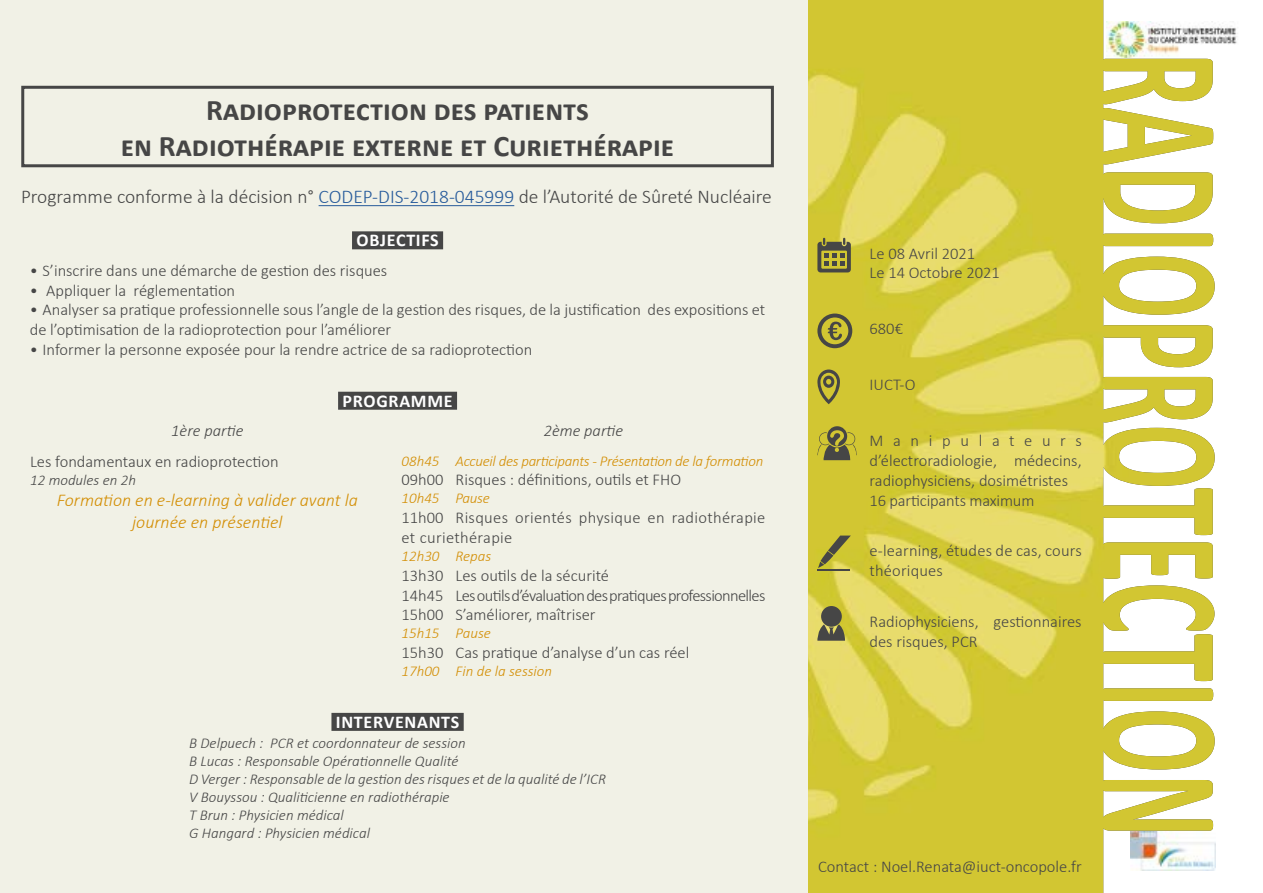
<style>
.page{position:relative;width:1263px;height:893px;background:#fff}
.page>*{position:absolute;margin:0;border:0;box-sizing:border-box;transform-origin:0 0}
.t1{font:700 30px/36px "Calibri";color:#464646;text-align:center}
.t2{font:300 19.5px "Calibri";color:#464646}
.t3{font:italic 300 18px/21.6px "Calibri";color:#d38e03;text-align:center}
.t4{font:700 18px "Calibri";letter-spacing:.04em;color:#fff}
.t5{font:300 16.5px/19.8px "Calibri";color:#464646}
.t6{font:300 16.5px/19.8px "Calibri";letter-spacing:.02em;color:#464646}
.t7{font:italic 300 16.5px "Calibri";color:#464646}
.t8{font:italic 300 15px/18px "Calibri";color:#464646}
.t9{font:italic 300 15px "Calibri";letter-spacing:-.02em;color:#d38e03}
.t10{font:italic 300 15px "Calibri";color:#d38e03}
.s1{color:#275b9b}
</style>
<div class="page">
<img style="left:808px;top:0;width:407px;height:893px">
<div style="left:0;top:0;width:808px;height:893px;background:#f1f1e6"></div>
<img style="left:1131px;top:832px;width:85px;height:38px">
<img style="left:1107px;top:21px;width:130px;height:36px">
<svg style="left:817px;top:238px;width:34px;height:34px"></svg>
<svg style="left:817px;top:314px;width:35px;height:34px"></svg>
<svg style="left:852px;top:444px;width:5px;height:11px"></svg>
<svg style="left:817px;top:444px;width:5px;height:11px"></svg>
<svg style="left:819px;top:426px;width:36px;height:34px"></svg>
<hr style="left:817px;top:569px;width:32px;height:1px;background:#464646">
<svg style="left:818px;top:536px;width:33px;height:32px"></svg>
<svg style="left:817px;top:624px;width:28px;height:17px"></svg>
<div style="left:821px;top:606px;width:21px;height:21px;background:#464646;border-radius:50%"></div>
<svg style="left:817px;top:369px;width:23px;height:35px"></svg>
<div style="left:21px;top:86px;width:753px;height:81px;border:3px solid #464646"></div>
<div style="left:352px;top:231px;width:91px;height:18px;background:#464646"></div>
<hr style="left:319px;top:205px;width:195px;height:1px;background:#275b9b">
<div style="left:338px;top:392px;width:119px;height:18px;background:#464646"></div>
<div style="left:331px;top:713px;width:133px;height:18px;background:#464646"></div>
<h1 class="t1" style="left:121px;top:91px;width:555px">Radioprotection des patients<br>en Radiothérapie externe et Curiethérapie</h1>
<p class="t2" style="left:21px;top:185px;width:752px">Programme conforme à la décision n° <span class="s1">CODEP-DIS-2018-045999</span> de l’Autorité de Sûreté Nucléaire</p>
<p class="t4" style="left:356px;top:228px;width:84px">OBJECTIFS</p>
<p class="t5" style="left:30px;top:260px;width:359px">• S’inscrire dans une démarche de gestion des risques</p>
<p class="t5" style="left:30px;top:280px;width:207px">• Appliquer la réglementation</p>
<p class="t5" style="left:30px;top:300px;width:737px">• Analyser sa pratique professionnelle sous l’angle de la gestion des risques, de la justification des expositions et de l’optimisation de la radioprotection pour l’améliorer</p>
<p class="t5" style="left:30px;top:339px;width:504px">• Informer la personne exposée pour la rendre actrice de sa radioprotection</p>
<p class="t4" style="left:342px;top:388px;width:112px">PROGRAMME</p>
<p class="t7" style="left:171px;top:420px;width:74px">1ère partie</p>
<p class="t7" style="left:544px;top:420px;width:81px">2ème partie</p>
<p class="t9" style="left:402px;top:451px;width:363px">08h45 Accueil des participants - Présentation de la formation</p>
<p class="t5" style="left:402px;top:470px;width:281px">09h00 Risques : définitions, outils et FHO</p>
<p class="t9" style="left:402px;top:489px;width:90px">10h45 Pause</p>
<p class="t6" style="left:402px;top:508px;width:365px">11h00 Risques orientés physique en radiothérapie et curiethérapie</p>
<p class="t10" style="left:402px;top:547px;width:91px">12h30 Repas</p>
<p class="t5" style="left:402px;top:565px;width:365px">13h30 Les outils de la sécurité<br>14h45 Les outils d’évaluation des pratiques professionnelles<br>15h00 S’améliorer, maîtriser</p>
<p class="t10" style="left:402px;top:624px;width:91px">15h15 Pause</p>
<p class="t5" style="left:402px;top:643px;width:289px">15h30 Cas pratique d’analyse d’un cas réel</p>
<p class="t10" style="left:402px;top:662px;width:152px">17h00 Fin de la session</p>
<p class="t5" style="left:30px;top:451px;width:250px">Les fondamentaux en radioprotection</p>
<p class="t8" style="left:30px;top:471px;width:107px">12 modules en 2h</p>
<p class="t3" style="left:57px;top:489px;width:302px">Formation en e-learning à valider avant la journée en présentiel</p>
<p class="t4" style="left:336px;top:709px;width:125px">INTERVENANTS</p>
<p class="t8" style="left:189px;top:734px;width:418px">B Delpuech : PCR et coordonnateur de session<br>B Lucas : Responsable Opérationnelle Qualité<br>D Verger : Responsable de la gestion des risques et de la qualité de l’ICR V Bouyssou : Qualiticienne en radiothérapie<br>T Brun : Physicien médical<br>G Hangard : Physicien médical</p>
<p class="t5" style="left:869px;top:243px;width:132px">Le 08 Avril 2021<br>Le 14 Octobre 2021</p>
<p class="t5" style="left:869px;top:319px;width:35px">680€</p>
<p class="t5" style="left:869px;top:375px;width:47px">IUCT-O</p>
<p class="t5" style="left:869px;top:431px;width:214px">Manipulateurs d’électroradiologie, médecins, radiophysiciens, dosimétristes<br>16 participants maximum</p>
<p class="t5" style="left:869px;top:541px;width:214px">e-learning, études de cas, cours théoriques</p>
<p class="t5" style="left:869px;top:611px;width:214px">Radiophysiciens, gestionnaires des risques, PCR</p>
<p class="t5" style="left:818px;top:856px;width:265px">Contact : Noel.Renata@iuct-oncopole.fr</p>
</div>
